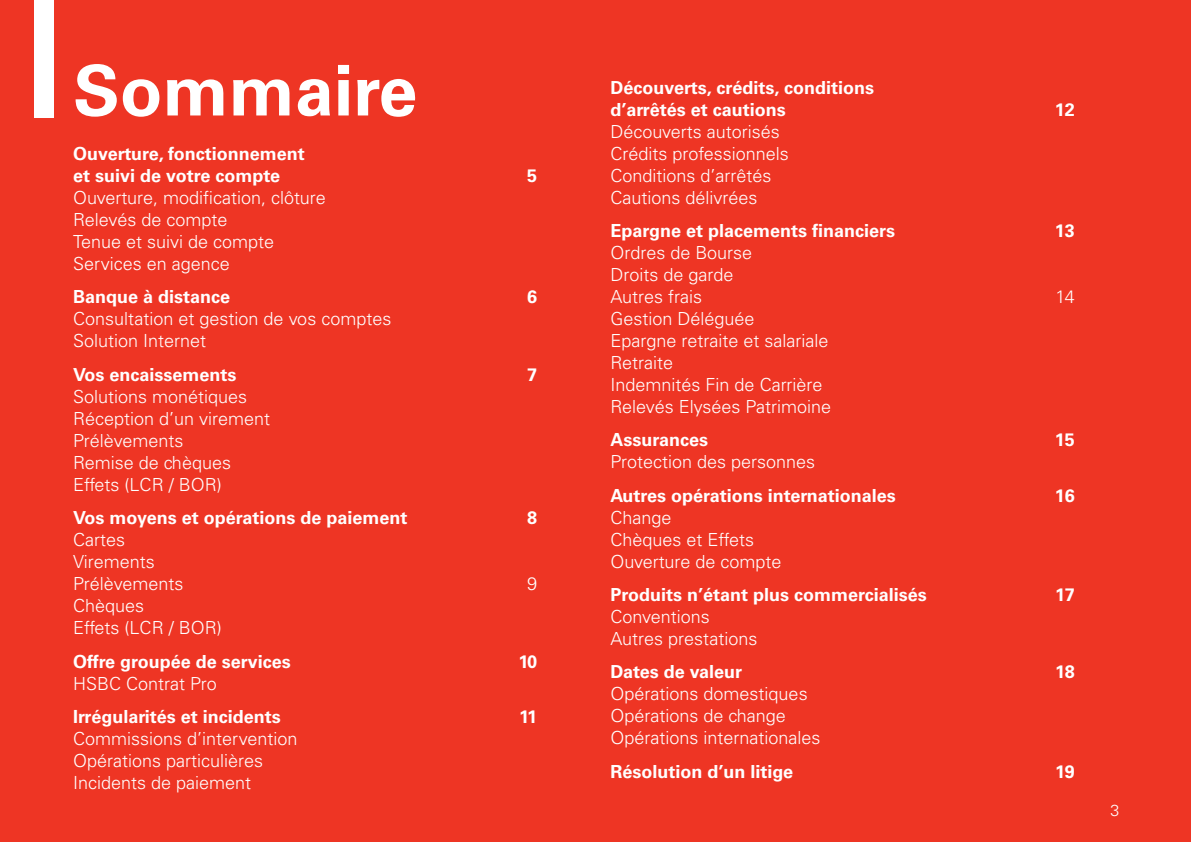
<style>
.page{position:relative;width:1191px;height:842px;background:#ee3524}
.page>*{position:absolute;margin:0;border:0;box-sizing:border-box;transform-origin:0 0}
.t1{font:700 70px "Univers";color:#fff}
.t2{font:300 18px/22px "Univers";color:#fff}
.t3{font:700 18px/22px "Univers";color:#fff}
.t4{font:300 16px "Univers";color:#fff}
</style>
<div class="page">
<div style="left:34px;top:0;width:20px;height:117px;background:#fff"></div>
<h1 class="t1" style="left:73px;top:50px;width:346px">Sommaire</h1>
<p class="t3" style="left:73px;top:143px;width:233px">Ouverture, fonctionnement et suivi de votre compte</p>
<p class="t3" style="left:527px;top:165px;width:12px">5</p>
<p class="t2" style="left:73px;top:187px;width:254px">Ouverture, modification, clôture<br>Relevés de compte<br>Tenue et suivi de compte<br>Services en agence</p>
<p class="t3" style="left:73px;top:286px;width:159px">Banque à distance</p>
<p class="t3" style="left:527px;top:286px;width:12px">6</p>
<p class="t2" style="left:73px;top:308px;width:320px">Consultation et gestion de vos comptes<br>Solution Internet</p>
<p class="t3" style="left:73px;top:364px;width:165px">Vos encaissements</p>
<p class="t3" style="left:527px;top:364px;width:12px">7</p>
<p class="t2" style="left:73px;top:385px;width:199px">Solutions monétiques<br>Réception d’un virement<br>Prélèvements<br>Remise de chèques<br>Effets (LCR / BOR)</p>
<p class="t3" style="left:73px;top:507px;width:336px">Vos moyens et opérations de paiement</p>
<p class="t3" style="left:527px;top:507px;width:12px">8</p>
<p class="t2" style="left:73px;top:529px;width:112px">Cartes<br>Virements<br>Prélèvements</p>
<p class="t2" style="left:527px;top:573px;width:12px">9</p>
<p class="t2" style="left:73px;top:595px;width:150px">Chèques<br>Effets (LCR / BOR)</p>
<p class="t3" style="left:73px;top:650px;width:219px">Offre groupée de services</p>
<p class="t3" style="left:518px;top:650px;width:20px">10</p>
<p class="t2" style="left:73px;top:672px;width:145px">HSBC Contrat Pro</p>
<p class="t3" style="left:73px;top:706px;width:209px">Irrégularités et incidents</p>
<p class="t3" style="left:519px;top:706px;width:20px">11</p>
<p class="t2" style="left:73px;top:727px;width:226px">Commissions d’intervention<br>Opérations particulières<br>Incidents de paiement</p>
<p class="t3" style="left:610px;top:76px;width:265px">Découverts, crédits, conditions d’arrêtés et cautions</p>
<p class="t3" style="left:1054px;top:98px;width:22px">12</p>
<p class="t2" style="left:610px;top:120px;width:180px">Découverts autorisés<br>Crédits professionnels<br>Conditions d’arrêtés<br>Cautions délivrées</p>
<p class="t3" style="left:610px;top:220px;width:286px">Epargne et placements financiers</p>
<p class="t3" style="left:1054px;top:220px;width:22px">13</p>
<p class="t2" style="left:610px;top:241px;width:143px">Ordres de Bourse<br>Droits de garde<br>Autres frais</p>
<p class="t2" style="left:1055px;top:285px;width:21px">14</p>
<p class="t2" style="left:610px;top:307px;width:222px">Gestion Déléguée<br>Epargne retraite et salariale<br>Retraite<br>Indemnités Fin de Carrière<br>Relevés Elysées Patrimoine</p>
<p class="t3" style="left:610px;top:429px;width:99px">Assurances</p>
<p class="t3" style="left:1054px;top:429px;width:22px">15</p>
<p class="t2" style="left:610px;top:451px;width:206px">Protection des personnes</p>
<p class="t3" style="left:610px;top:484px;width:287px">Autres opérations internationales</p>
<p class="t3" style="left:1054px;top:484px;width:22px">16</p>
<p class="t2" style="left:610px;top:506px;width:172px">Change<br>Chèques et Effets<br>Ouverture de compte</p>
<p class="t3" style="left:610px;top:584px;width:318px">Produits n’étant plus commercialisés</p>
<p class="t3" style="left:1055px;top:584px;width:21px">17</p>
<p class="t2" style="left:610px;top:605px;width:148px">Conventions<br>Autres prestations</p>
<p class="t3" style="left:610px;top:661px;width:133px">Dates de valeur</p>
<p class="t3" style="left:1055px;top:661px;width:21px">18</p>
<p class="t2" style="left:610px;top:683px;width:212px">Opérations domestiques<br>Opérations de change<br>Opérations internationales</p>
<p class="t3" style="left:610px;top:760px;width:184px">Résolution d’un litige</p>
<p class="t3" style="left:1055px;top:760px;width:21px">19</p>
<p class="t4" style="left:1110px;top:801px;width:10px">3</p>
</div>
